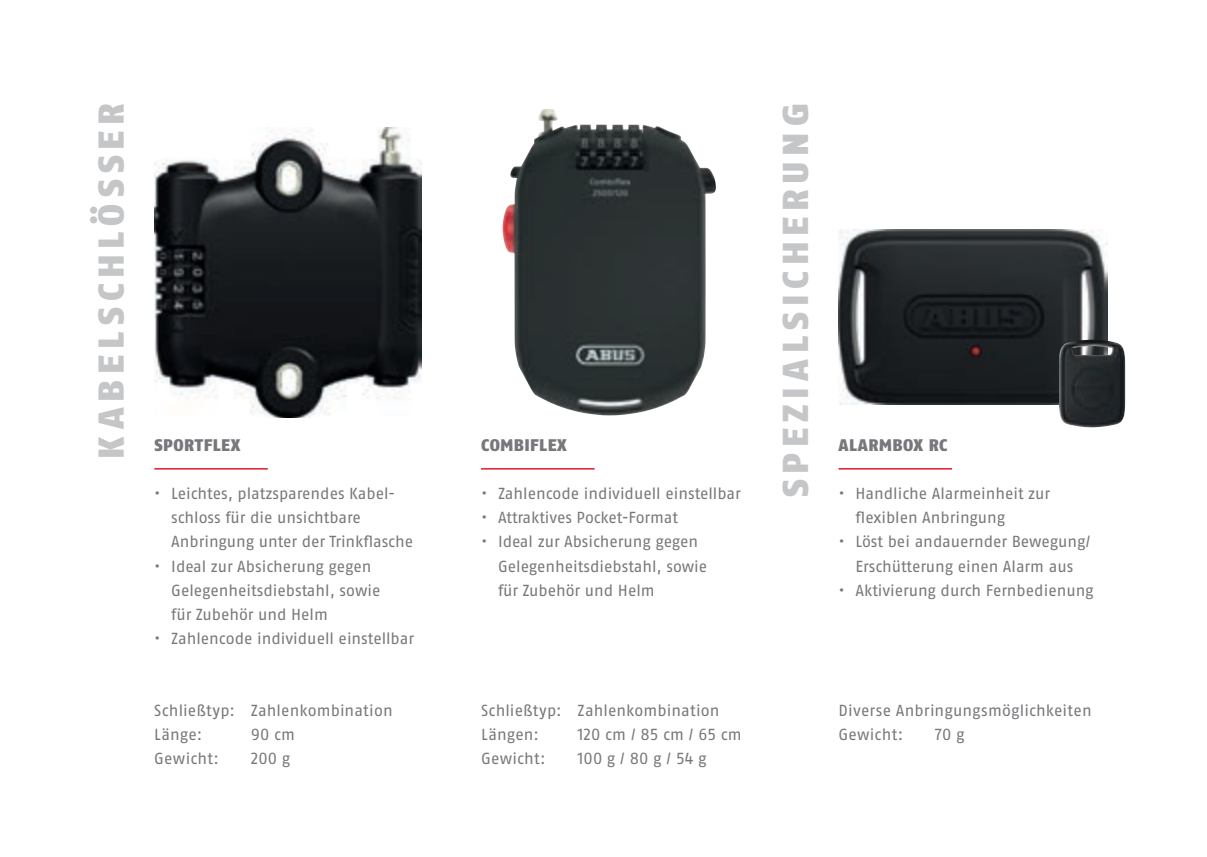
<style>
.page{position:relative;width:1207px;height:857px;background:#fff}
.page>*{position:absolute;margin:0;border:0;box-sizing:border-box;transform-origin:0 0}
.t1{font:900 36px "ABUS Fago Pro";letter-spacing:.165em;color:#c5c6c8}
.t2{font:900 16.8px "ABUS Fago Pro";letter-spacing:.025em;color:#76787b}
.t3{font:16px/24px "ABUS Fago Pro";color:#76787b}
</style>
<div class="page">
<img style="left:154px;top:127px;width:267px;height:290px">
<hr style="left:154px;top:468px;width:114px;height:1px;background:#e2192b">
<hr style="left:481px;top:468px;width:113px;height:1px;background:#e2192b">
<img style="left:838px;top:229px;width:269px;height:175px">
<img style="left:1058px;top:339px;width:66px;height:88px">
<hr style="left:838px;top:468px;width:113px;height:1px;background:#e2192b">
<img style="left:502px;top:109px;width:213px;height:306px">
<h1 class="t1" style="left:90px;top:458px;width:357px;rotate:-90deg">KABELSCHLÖSSER</h1>
<p class="t2" style="left:154px;top:435px;width:87px">SPORTFLEX</p>
<p class="t2" style="left:481px;top:435px;width:87px">COMBIFLEX</p>
<p class="t3" style="left:171px;top:481px;width:243px;text-indent:-17px">• Leichtes, platzsparendes Kabel&shy;schloss für die unsichtbare<br>Anbringung unter der Trinkflasche</p>
<p class="t3" style="left:171px;top:553px;width:211px;text-indent:-17px">• Ideal zur Absicherung gegen<br>Gelegenheitsdiebstahl, sowie für Zubehör und Helm</p>
<p class="t3" style="left:154px;top:625px;width:261px">• Zahlencode individuell einstellbar</p>
<p class="t3" style="left:481px;top:481px;width:261px">• Zahlencode individuell einstellbar</p>
<p class="t3" style="left:481px;top:505px;width:198px">• Attraktives Pocket-Format</p>
<p class="t3" style="left:498px;top:529px;width:211px;text-indent:-17px">• Ideal zur Absicherung gegen<br>Gelegenheitsdiebstahl, sowie für Zubehör und Helm</p>
<p class="t3" style="left:154px;top:697px;width:240px">Schließtyp: Zahlenkombination<br>Länge:</p>
<p class="t3" style="left:251px;top:721px;width:46px">90 cm</p>
<p class="t3" style="left:481px;top:697px;width:240px">Schließtyp: Zahlenkombination<br>Längen:</p>
<p class="t3" style="left:577px;top:721px;width:166px">120 cm / 85 cm / 65 cm</p>
<p class="t3" style="left:154px;top:745px;width:66px">Gewicht:</p>
<p class="t3" style="left:251px;top:745px;width:41px">200 g</p>
<p class="t3" style="left:481px;top:745px;width:66px">Gewicht:</p>
<p class="t3" style="left:577px;top:745px;width:131px">100 g / 80 g / 54 g</p>
<h1 class="t1" style="left:773px;top:497px;width:395px;rotate:-90deg">SPEZIALSICHERUNG</h1>
<p class="t2" style="left:838px;top:435px;width:110px">ALARMBOX RC</p>
<p class="t3" style="left:855px;top:481px;width:196px;text-indent:-17px">• Handliche Alarmeinheit zur flexiblen Anbringung</p>
<p class="t3" style="left:838px;top:529px;width:253px;text-align:center">• Löst bei andauernder Bewegung/<br>Erschütterung einen Alarm aus</p>
<p class="t3" style="left:838px;top:577px;width:256px">• Aktivierung durch Fernbedienung</p>
<p class="t3" style="left:838px;top:697px;width:255px">Diverse Anbringungsmöglichkeiten<br>Gewicht:</p>
<p class="t3" style="left:934px;top:721px;width:31px">70 g</p>
</div>
